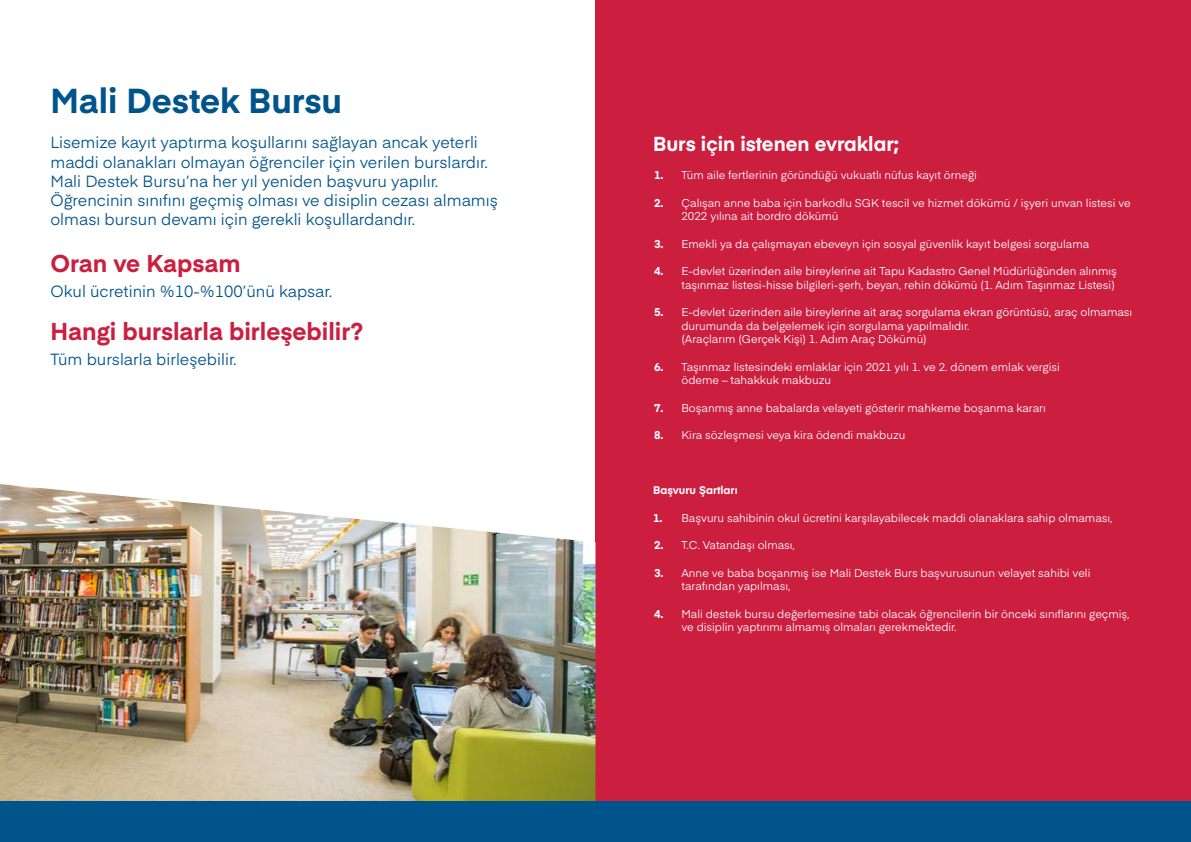
<style>
.page{position:relative;width:1191px;height:842px;background:#fff}
.page>*{position:absolute;margin:0;border:0;box-sizing:border-box;transform-origin:0 0}
.t1{font:700 34.2px "Eina 02";color:#00548c}
.t2{font:700 24px "Eina 02";color:#cc1f40}
.t3{font:700 20px "Eina 03";color:#fff}
.t4{font:16px/19.2px "Eina 02";color:#00548c}
.t5{font:11.2px/13.4px "Eina 02";color:#fff}
.t6{font:700 11px "Eina 03";color:#fff}
.s1{font-weight:700}
</style>
<div class="page">
<div style="left:595px;top:0;width:596px;height:842px;background:#cc1f40"></div>
<img style="left:0;top:484px;width:595px;height:317px">
<div style="left:0;top:801px;width:1191px;height:41px;background:#00548c"></div>
<h1 class="t1" style="left:50px;top:75px;width:293px">Mali Destek Bursu</h1>
<p class="t4" style="left:50px;top:132px;width:449px">Lisemize kayıt yaptırma koşullarını sağlayan ancak yeterli maddi olanakları olmayan öğrenciler için verilen burslardır.<br>Mali Destek Bursu’na her yıl yeniden başvuru yapılır.<br>Öğrencinin sınıfını geçmiş olması ve disiplin cezası almamış olması bursun devamı için gerekli koşullardandır.</p>
<h2 class="t2" style="left:50px;top:246px;width:192px">Oran ve Kapsam</h2>
<h3 class="t4" style="left:50px;top:281px;width:283px">Okul ücretinin %10-%100’ünü kapsar.</h3>
<h2 class="t2" style="left:50px;top:314px;width:314px">Hangi burslarla birleşebilir?</h2>
<h3 class="t4" style="left:50px;top:348px;width:188px">Tüm burslarla birleşebilir.</h3>
<h3 class="t3" style="left:653px;top:130px;width:247px">Burs için istenen evraklar;</h3>
<p class="t5" style="left:654px;top:168px;width:324px"><span class="s1">1.</span> Tüm aile fertlerinin göründüğü vukuatlı nüfus kayıt örneği</p>
<p class="t5" style="left:681px;top:195px;width:451px;text-indent:-27px"><span class="s1">2.</span> Çalışan anne baba için barkodlu SGK tescil ve hizmet dökümü / işyeri unvan listesi ve<br>2022 yılına ait bordro dökümü</p>
<p class="t5" style="left:654px;top:236px;width:437px"><span class="s1">3.</span> Emekli ya da çalışmayan ebeveyn için sosyal güvenlik kayıt belgesi sorgulama</p>
<p class="t5" style="left:654px;top:264px;width:464px;text-align:right"><span class="s1">4.</span> E-devlet üzerinden aile bireylerine ait Tapu Kadastro Genel Müdürlüğünden alınmış taşınmaz listesi-hisse bilgileri-şerh, beyan, rehin dökümü (1. Adım Taşınmaz Listesi)</p>
<p class="t5" style="left:681px;top:305px;width:452px;text-indent:-27px"><span class="s1">5.</span> E-devlet üzerinden aile bireylerine ait araç sorgulama ekran görüntüsü, araç olmaması durumunda da belgelemek için sorgulama yapılmalıdır.<br>(Araçlarım (Gerçek Kişi) 1. Adım Araç Dökümü)</p>
<p class="t5" style="left:681px;top:359px;width:380px;text-indent:-27px"><span class="s1">6.</span> Taşınmaz listesindeki emlaklar için 2021 yılı 1. ve 2. dönem emlak vergisi ödeme – tahakkuk makbuzu</p>
<p class="t5" style="left:654px;top:400px;width:393px"><span class="s1">7.</span> Boşanmış anne babalarda velayeti gösterir mahkeme boşanma kararı</p>
<p class="t5" style="left:654px;top:428px;width:253px"><span class="s1">8.</span> Kira sözleşmesi veya kira ödendi makbuzu</p>
<p class="t6" style="left:653px;top:482px;width:86px">Başvuru Şartları</p>
<p class="t5" style="left:653px;top:510px;width:461px"><span class="s1">1.</span> Başvuru sahibinin okul ücretini karşılayabilecek maddi olanaklara sahip olmaması,</p>
<p class="t5" style="left:654px;top:538px;width:142px"><span class="s1">2.</span> T.C. Vatandaşı olması,</p>
<p class="t5" style="left:681px;top:565px;width:410px;text-indent:-27px"><span class="s1">3.</span> Anne ve baba boşanmış ise Mali Destek Burs başvurusunun velayet sahibi veli tarafından yapılması,</p>
<p class="t5" style="left:681px;top:606px;width:449px;text-indent:-27px"><span class="s1">4.</span> Mali destek bursu değerlemesine tabi olacak öğrencilerin bir önceki sınıflarını geçmiş, ve disiplin yaptırımı almamış olmaları gerekmektedir.</p>
</div>
